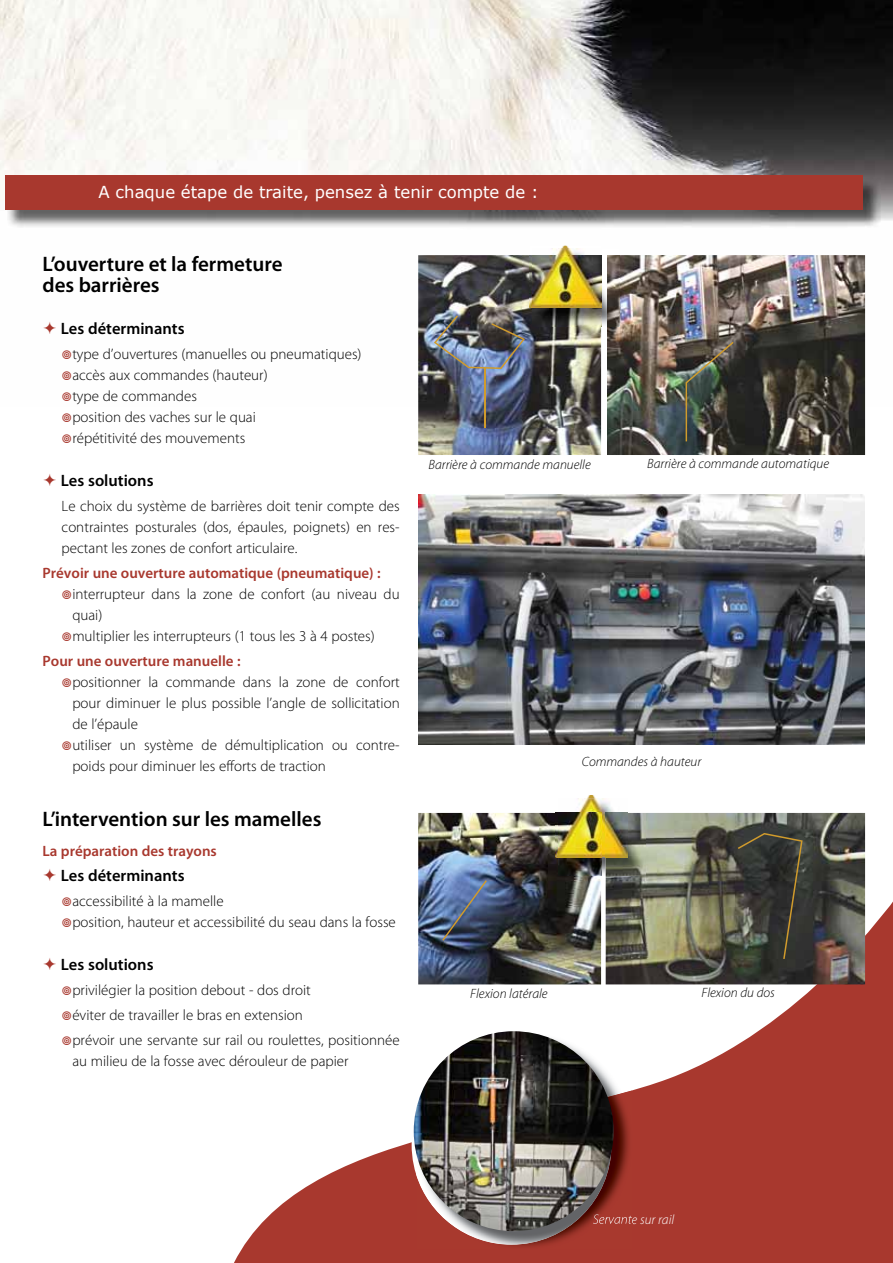
<style>
.page{position:relative;width:893px;height:1263px;background:#fff}
.page>*{position:absolute;margin:0;border:0;box-sizing:border-box;transform-origin:0 0}
.t1{font:600 21px/21px "Myriad Pro";color:#000}
.t2{font:600 16.5px "Myriad Pro";color:#000}
.t3{font:16.5px "MS Reference Sans Serif";color:#fff}
.t4{font:300 15px/21px "Myriad Pro";color:#000}
.t5{font:600 15px "Myriad Pro";color:#a8382e}
.t6{font:italic 300 13.5px "Myriad Pro";color:#000}
.t7{font:italic 300 13.5px "Myriad Pro";color:#fff}
</style>
<div class="page">
<img style="left:0;top:0;width:893px;height:406px">
<svg style="left:234px;top:901px;width:659px;height:362px;fill:#a8382e"></svg>
<img style="left:7px;top:178px;width:874px;height:50px">
<div style="left:5px;top:175px;width:857px;height:34px;background:#a8382e"></div>
<img style="left:607px;top:255px;width:258px;height:200px">
<img style="left:686px;top:342px;width:48px;height:99px">
<img style="left:419px;top:494px;width:446px;height:251px">
<img style="left:418px;top:255px;width:183px;height:200px">
<img style="left:434px;top:315px;width:91px;height:54px">
<hr style="left:484px;top:368px;width:2px;height:60px;background:#d09b2c">
<img style="left:532px;top:249px;width:87px;height:78px">
<img style="left:607px;top:255px;width:12px;height:72px">
<img style="left:529px;top:246px;width:72px;height:9px">
<img style="left:529px;top:255px;width:3px;height:53px">
<img style="left:418px;top:813px;width:183px;height:171px">
<svg style="left:442px;top:880px;width:45px;height:61px;background:#54678b"></svg>
<img style="left:606px;top:813px;width:259px;height:171px">
<svg style="left:738px;top:833px;width:65px;height:126px;background:#3d3d35"></svg>
<img style="left:601px;top:857px;width:5px;height:19px">
<img style="left:559px;top:857px;width:42px;height:19px">
<img style="left:606px;top:813px;width:40px;height:63px">
<img style="left:556px;top:795px;width:40px;height:18px">
<img style="left:556px;top:813px;width:3px;height:44px">
<img style="left:559px;top:798px;width:69px;height:59px">
<img style="left:606px;top:813px;width:22px;height:44px">
<img style="left:416px;top:1034px;width:216px;height:56px">
<img style="left:416px;top:1090px;width:216px;height:160px">
<img style="left:611px;top:1214px;width:21px;height:10px">
<img style="left:416px;top:1045px;width:195px;height:200px">
<img style="left:414px;top:1031px;width:200px;height:200px;border-radius:100px">
<svg style="left:44px;top:322px;width:12px;height:12px"></svg>
<svg style="left:63px;top:351px;width:8px;height:8px"></svg>
<svg style="left:63px;top:372px;width:8px;height:8px"></svg>
<svg style="left:63px;top:393px;width:8px;height:8px"></svg>
<p class="t3" style="left:99px;top:182px;width:442px">A chaque étape de traite, pensez à tenir compte de :</p>
<h1 class="t1" style="left:43px;top:253px;width:242px">L’ouverture et la fermeture des barrières</h1>
<p class="t2" style="left:61px;top:318px;width:125px">Les déterminants</p>
<p class="t4" style="left:72px;top:344px;width:291px">type d’ouvertures (manuelles ou pneumatiques) accès aux commandes (hauteur)<br>type de commandes<br>position des vaches sur le quai<br>répétitivité des mouvements</p>
<p class="t2" style="left:61px;top:470px;width:94px">Les solutions</p>
<p class="t4" style="left:62px;top:495px;width:340px;text-align:justify">Le choix du système de barrières doit tenir compte des contraintes posturales (dos, épaules, poignets) en res&shy;pectant les zones de confort articulaire.</p>
<p class="t5" style="left:43px;top:564px;width:340px">Prévoir une ouverture automatique (pneumatique) :</p>
<p class="t4" style="left:72px;top:584px;width:329px">interrupteur dans la zone de confort (au niveau du quai)<br>multiplier les interrupteurs (1 tous les 3 à 4 postes)</p>
<p class="t5" style="left:43px;top:652px;width:200px">Pour une ouverture manuelle :</p>
<p class="t4" style="left:72px;top:672px;width:329px">positionner la commande dans la zone de confort pour diminuer le plus possible l’angle de sollicitation de l’épaule<br>utiliser un système de démultiplication ou contre&shy;poids pour diminuer les efforts de traction</p>
<h1 class="t1" style="left:43px;top:808px;width:281px">L’intervention sur les mamelles</h1>
<p class="t5" style="left:43px;top:841px;width:176px">La préparation des trayons</p>
<p class="t2" style="left:61px;top:865px;width:125px">Les déterminants</p>
<p class="t4" style="left:72px;top:891px;width:325px">accessibilité à la mamelle<br>position, hauteur et accessibilité du seau dans la fosse</p>
<p class="t2" style="left:61px;top:953px;width:94px">Les solutions</p>
<p class="t4" style="left:72px;top:977px;width:329px;line-height:25.2px">privilégier la position debout - dos droit<br>éviter de travailler le bras en extension<br>prévoir une servante sur rail ou roulettes, positionnée</p>
<p class="t4" style="left:72px;top:1051px;width:278px">au milieu de la fosse avec dérouleur de papier</p>
<p class="t6" style="left:428px;top:457px;width:164px">Barrière à commande manuelle</p>
<p class="t6" style="left:647px;top:456px;width:183px">Barrière à commande automatique</p>
<p class="t6" style="left:582px;top:754px;width:121px">Commandes à hauteur</p>
<p class="t6" style="left:470px;top:985px;width:79px">Flexion latérale</p>
<p class="t6" style="left:701px;top:984px;width:75px">Flexion du dos</p>
<p class="t7" style="left:593px;top:1211px;width:83px">Servante sur rail</p>
</div>
